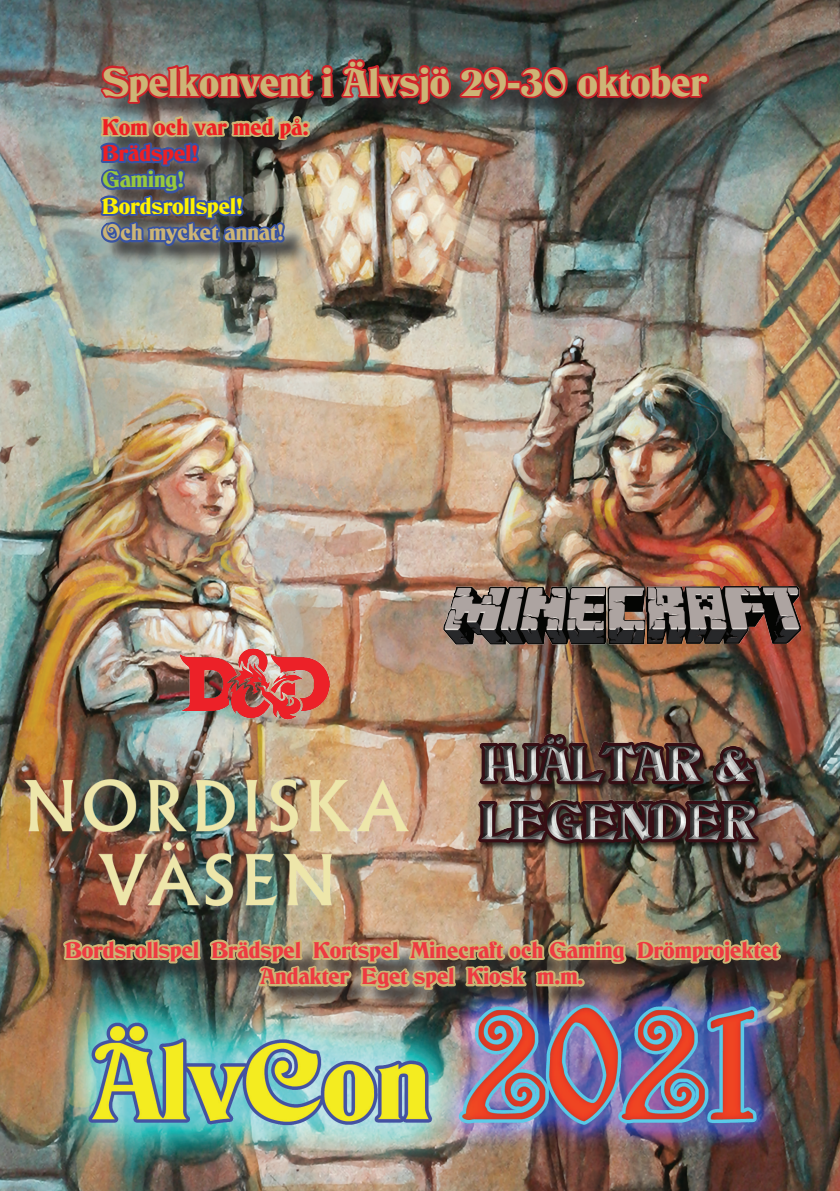
<style>
.page{position:relative;width:840px;height:1191px;background:#fff}
.page>*{position:absolute;margin:0;border:0;box-sizing:border-box;transform-origin:0 0}
.t1{font:38px "Deneane";color:#ccb576}
.t2{font:22px/26.4px "Deneane";color:#ee3a41;text-align:center}
.t3{font:22px/26.4px "Deneane";color:#ee1f23}
.t4{font:22px "Deneane";color:#ccb576}
.t5{font:22px "Deneane";color:#fff101}
.t6{font:22px "Deneane";color:#98c93c}
</style>
<div class="page">
<img style="left:0;top:0;width:839px;height:1191px">
<div style="left:105px;top:63px;width:628px;height:65px;background:#231f20;opacity:.75"></div>
<div style="left:506px;top:81px;width:15px;height:9px;border:4px solid #d1232a"></div>
<svg style="left:516px;top:9px;width:199px;height:116px"></svg>
<img style="left:93px;top:56px;width:417px;height:252px">
<div style="left:67px;top:943px;width:737px;height:71px;background:#231f20;opacity:.75"></div>
<img style="left:56px;top:867px;width:728px;height:185px">
<img style="left:180px;top:649px;width:149px;height:71px">
<img style="left:24px;top:779px;width:384px;height:126px">
<img style="left:473px;top:733px;width:292px;height:160px">
<img style="left:443px;top:576px;width:356px;height:73px">
<h1 class="t1" style="left:102px;top:59px;width:605px">Spelkonvent i Älvsjö 29-30 oktober</h1>
<p class="t3" style="left:102px;top:113px;width:208px">Kom och var med på:<br>Brädspel!</p>
<p class="t6" style="left:102px;top:166px;width:83px">Gaming!</p>
<p class="t5" style="left:102px;top:193px;width:142px">Bordsrollspel!</p>
<p class="t4" style="left:102px;top:219px;width:183px">Och mycket annat!</p>
<p class="t2" style="left:65px;top:936px;width:714px">Bordsrollspel Brädspel Kortspel Minecraft och Gaming Drömprojektet<br>Andakter Eget spel Kiosk m.m.</p>
</div>
